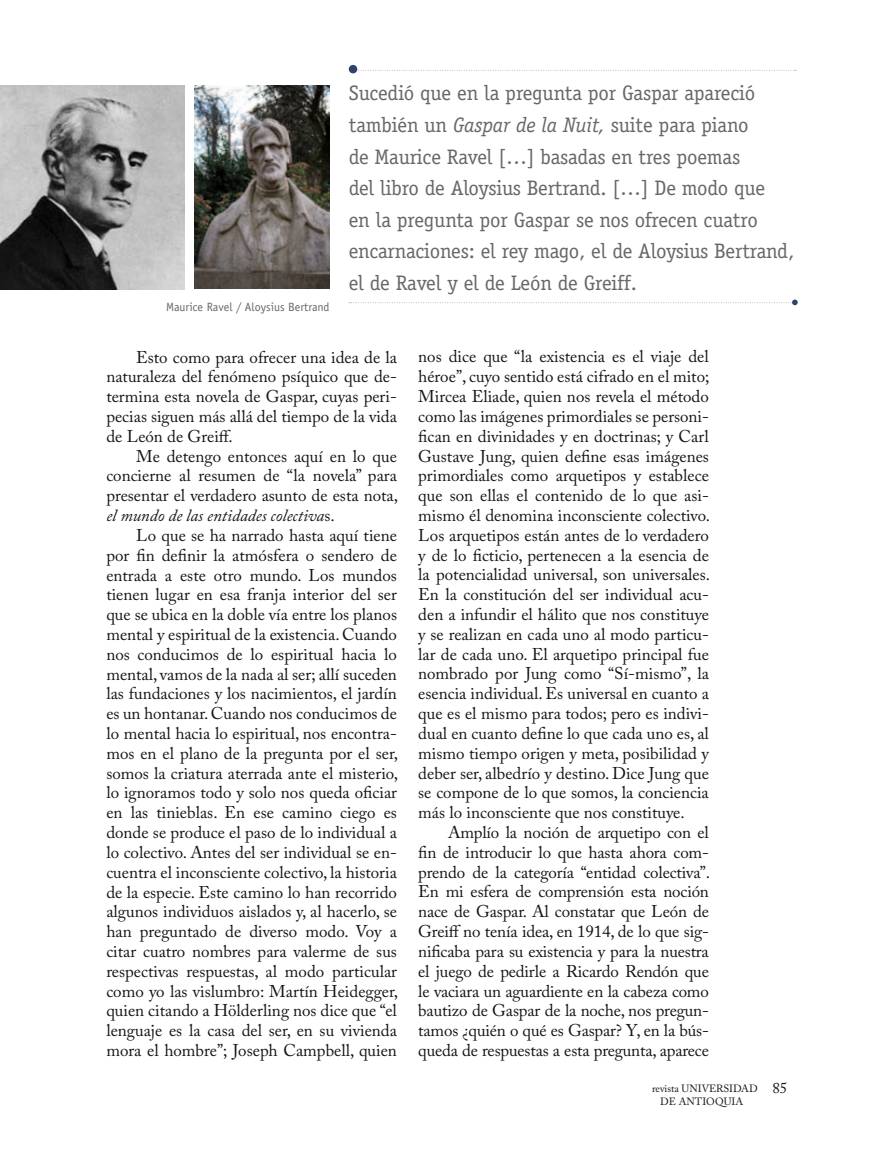
<style>
.page{position:relative;width:872px;height:1149px;background:#fff}
.page>*{position:absolute;margin:0;border:0;box-sizing:border-box;transform-origin:0 0}
.t1{font:21px/31.5px "Officina Serif";letter-spacing:-.01em;color:#686867}
.t2{font:16.95px/19.8px "Adobe Caslon Pro";color:#131413;text-align:justify}
.t3{font:15px "Adobe Caslon Pro";color:#131413}
.t4{font:12px "Officina Sans";color:#686867}
.t5{font:10.5px/12.6px "Adobe Caslon Pro";color:#131413;text-align:center}
.s1{font-style:italic}
</style>
<div class="page">
<svg style="left:357px;top:70px;width:439px;height:1px"></svg>
<img style="left:194px;top:86px;width:136px;height:202px">
<img style="left:0;top:85px;width:184px;height:205px">
<div style="left:349px;top:65px;width:8px;height:8px;background:#31436b;border-radius:50%"></div>
<svg style="left:349px;top:299px;width:448px;height:6px"></svg>
<p class="t4" style="left:166px;top:300px;width:165px">Maurice Ravel / Aloysius Bertrand</p>
<p class="t1" style="left:349px;top:78px;width:447px">Sucedió que en la pregunta por Gaspar apareció también un <span class="s1">Gaspar de la Nuit,</span> suite para piano<br>de Maurice Ravel […] basadas en tres poemas<br>del libro de Aloysius Bertrand. […] De modo que<br>en la pregunta por Gaspar se nos ofrecen cuatro encarnaciones: el rey mago, el de Aloysius Bertrand, el de Ravel y el de León de Greiff.</p>
<p class="t2" style="left:106px;top:346px;width:292px;text-indent:30px">Esto como para ofrecer una idea de la naturaleza del fenómeno psíquico que de&shy;termina esta novela de Gaspar, cuyas peri&shy;pecias siguen más allá del tiempo de la vida de León de Greiff.</p>
<p class="t2" style="left:106px;top:445px;width:293px;text-indent:30px">Me detengo entonces aquí en lo que concierne al resumen de “la novela” para presentar el verdadero asunto de esta nota, <span class="s1">el mundo de las entidades colectiva</span>s.</p>
<p class="t2" style="left:106px;top:525px;width:293px;text-indent:30px">Lo que se ha narrado hasta aquí tiene por fin definir la atmósfera o sendero de entrada a este otro mundo. Los mundos tienen lugar en esa franja interior del ser que se ubica en la doble vía entre los planos mental y espiritual de la existencia. Cuando nos conducimos de lo espiritual hacia lo mental, vamos de la nada al ser; allí suceden las fundaciones y los nacimientos, el jardín es un hontanar. Cuando nos conducimos de lo mental hacia lo espiritual, nos encontra&shy;mos en el plano de la pregunta por el ser, somos la criatura aterrada ante el misterio, lo ignoramos todo y solo nos queda oficiar en las tinieblas. En ese camino ciego es donde se produce el paso de lo individual a lo colectivo. Antes del ser individual se en&shy;cuentra el inconsciente colectivo, la historia de la especie. Este camino lo han recorrido algunos individuos aislados y, al hacerlo, se han preguntado de diverso modo. Voy a citar cuatro nombres para valerme de sus respectivas respuestas, al modo particular como yo las vislumbro: Martín Heidegger, quien citando a Hölderling nos dice que “el lenguaje es la casa del ser, en su vivienda mora el hombre”; Joseph Campbell, quien</p>
<p class="t2" style="left:418px;top:346px;width:293px">nos dice que “la existencia es el viaje del héroe”, cuyo sentido está cifrado en el mito; Mircea Eliade, quien nos revela el método como las imágenes primordiales se personi&shy;fican en divinidades y en doctrinas; y Carl Gustave Jung, quien define esas imágenes primordiales como arquetipos y establece que son ellas el contenido de lo que asi&shy;mismo él denomina inconsciente colectivo.<br>Los arquetipos están antes de lo verdadero y de lo ficticio, pertenecen a la esencia de la potencialidad universal, son universales.<br>En la constitución del ser individual acu&shy;den a infundir el hálito que nos constituye y se realizan en cada uno al modo particu&shy;lar de cada uno. El arquetipo principal fue nombrado por Jung como “Sí-mismo”, la esencia individual. Es universal en cuanto a que es el mismo para todos; pero es indivi&shy;dual en cuanto define lo que cada uno es, al mismo tiempo origen y meta, posibilidad y deber ser, albedrío y destino. Dice Jung que se compone de lo que somos, la conciencia más lo inconsciente que nos constituye.</p>
<p class="t2" style="left:418px;top:822px;width:293px;text-indent:30px">Amplío la noción de arquetipo con el fin de introducir lo que hasta ahora com&shy;prendo de la categoría “entidad colectiva”.<br>En mi esfera de comprensión esta noción nace de Gaspar. Al constatar que León de Greiff no tenía idea, en 1914, de lo que sig&shy;nificaba para su existencia y para la nuestra el juego de pedirle a Ricardo Rendón que le vaciara un aguardiente en la cabeza como bautizo de Gaspar de la noche, nos pregun&shy;tamos ¿quién o qué es Gaspar? Y, en la bús&shy;queda de respuestas a esta pregunta, aparece</p>
<p class="t5" style="left:652px;top:1082px;width:107px">revista UNIVERSIDAD<br>DE ANTIOQUIA</p>
<p class="t3" style="left:772px;top:1078px;width:16px">85</p>
</div>
